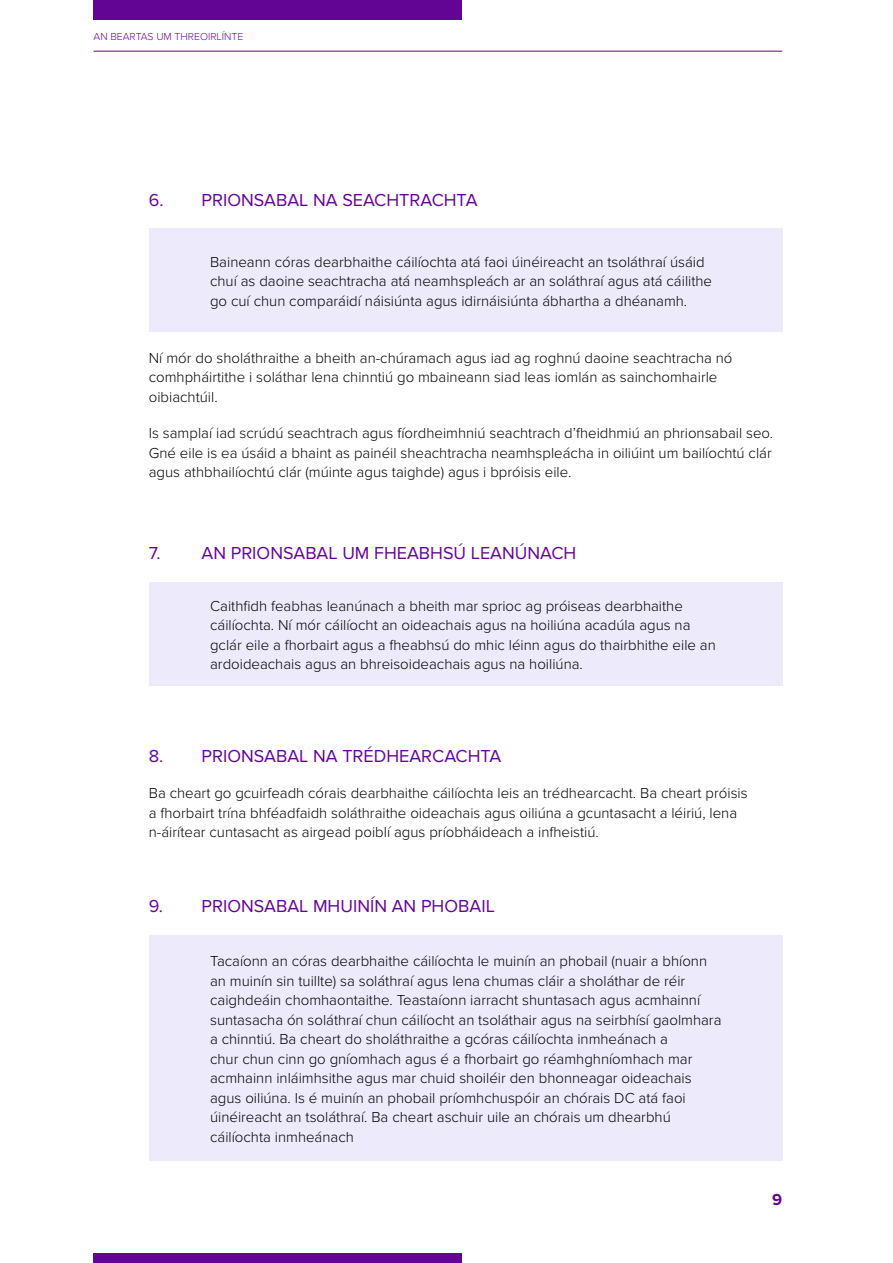
<style>
.page{position:relative;width:893px;height:1263px;background:#fff}
.page>*{position:absolute;margin:0;border:0;box-sizing:border-box;transform-origin:0 0}
.t1{font:18px "Proxima Nova";color:#630594}
.t2{font:700 16.5px "Proxima Nova";color:#630594}
.t3{font:300 15px/19.5px "Proxima Nova";color:#000}
.t4{font:300 10.5px "Proxima Nova";color:#630594}
</style>
<div class="page">
<div style="left:94px;top:0;width:368px;height:19px;background:#630594"></div>
<div style="left:94px;top:1253px;width:368px;height:10px;background:#630594"></div>
<hr style="left:94px;top:51px;width:688px;height:1px;background:#630594">
<div style="left:149px;top:229px;width:633px;height:103px;background:#edeafc"></div>
<div style="left:149px;top:582px;width:633px;height:104px;background:#edeafc"></div>
<div style="left:149px;top:935px;width:633px;height:226px;background:#edeafc"></div>
<p class="t4" style="left:94px;top:29px;width:151px">AN BEARTAS UM THREOIRLÍNTE</p>
<p class="t1" style="left:149px;top:189px;width:330px">6. PRIONSABAL NA SEACHTRACHTA</p>
<p class="t3" style="left:210px;top:251px;width:503px">Baineann córas dearbhaithe cáilíochta atá faoi úinéireacht an tsoláthraí úsáid chuí as daoine seachtracha atá neamhspleách ar an soláthraí agus atá cáilithe go cuí chun comparáidí náisiúnta agus idirnáisiúnta ábhartha a dhéanamh.</p>
<p class="t3" style="left:149px;top:347px;width:585px">Ní mór do sholáthraithe a bheith an-chúramach agus iad ag roghnú daoine seachtracha nó comhpháirtithe i soláthar lena chinntiú go mbaineann siad leas iomlán as sainchomhairle oibiachtúil.</p>
<p class="t3" style="left:149px;top:423px;width:626px;text-align:justify">Is samplaí iad scrúdú seachtrach agus fíordheimhniú seachtrach d’fheidhmiú an phrionsabail seo.<br>Gné eile is ea úsáid a bhaint as painéil sheachtracha neamhspleácha in oiliúint um bailíochtú clár agus athbhailíochtú clár (múinte agus taighde) agus i bpróisis eile.</p>
<p class="t1" style="left:149px;top:543px;width:429px">7. AN PRIONSABAL UM FHEABHSÚ LEANÚNACH</p>
<p class="t3" style="left:210px;top:595px;width:507px">Caithfidh feabhas leanúnach a bheith mar sprioc ag próiseas dearbhaithe cáilíochta. Ní mór cáilíocht an oideachais agus na hoiliúna acadúla agus na gclár eile a fhorbairt agus a fheabhsú do mhic léinn agus do thairbhithe eile an ardoideachais agus an bhreisoideachais agus na hoiliúna.</p>
<p class="t1" style="left:149px;top:745px;width:354px">8. PRIONSABAL NA TRÉDHEARCACHTA</p>
<p class="t3" style="left:149px;top:783px;width:600px">Ba cheart go gcuirfeadh córais dearbhaithe cáilíochta leis an trédhearcacht. Ba cheart próisis a fhorbairt trína bhféadfaidh soláthraithe oideachais agus oiliúna a gcuntasacht a léiriú, lena n-áirítear cuntasacht as airgead poiblí agus príobháideach a infheistiú.</p>
<p class="t1" style="left:149px;top:896px;width:347px">9. PRIONSABAL MHUINÍN AN PHOBAIL</p>
<p class="t3" style="left:210px;top:951px;width:513px">Tacaíonn an córas dearbhaithe cáilíochta le muinín an phobail (nuair a bhíonn an muinín sin tuillte) sa soláthraí agus lena chumas cláir a sholáthar de réir caighdeáin chomhaontaithe. Teastaíonn iarracht shuntasach agus acmhainní suntasacha ón soláthraí chun cáilíocht an tsoláthair agus na seirbhísí gaolmhara a chinntiú. Ba cheart do sholáthraithe a gcóras cáilíochta inmheánach a<br>chur chun cinn go gníomhach agus é a fhorbairt go réamhghníomhach mar acmhainn inláimhsithe agus mar chuid shoiléir den bhonneagar oideachais agus oiliúna. Is é muinín an phobail príomhchuspóir an chórais DC atá faoi úinéireacht an tsoláthraí. Ba cheart aschuir uile an chórais um dhearbhú cáilíochta inmheánach</p>
<p class="t2" style="left:772px;top:1189px;width:12px">9</p>
</div>
